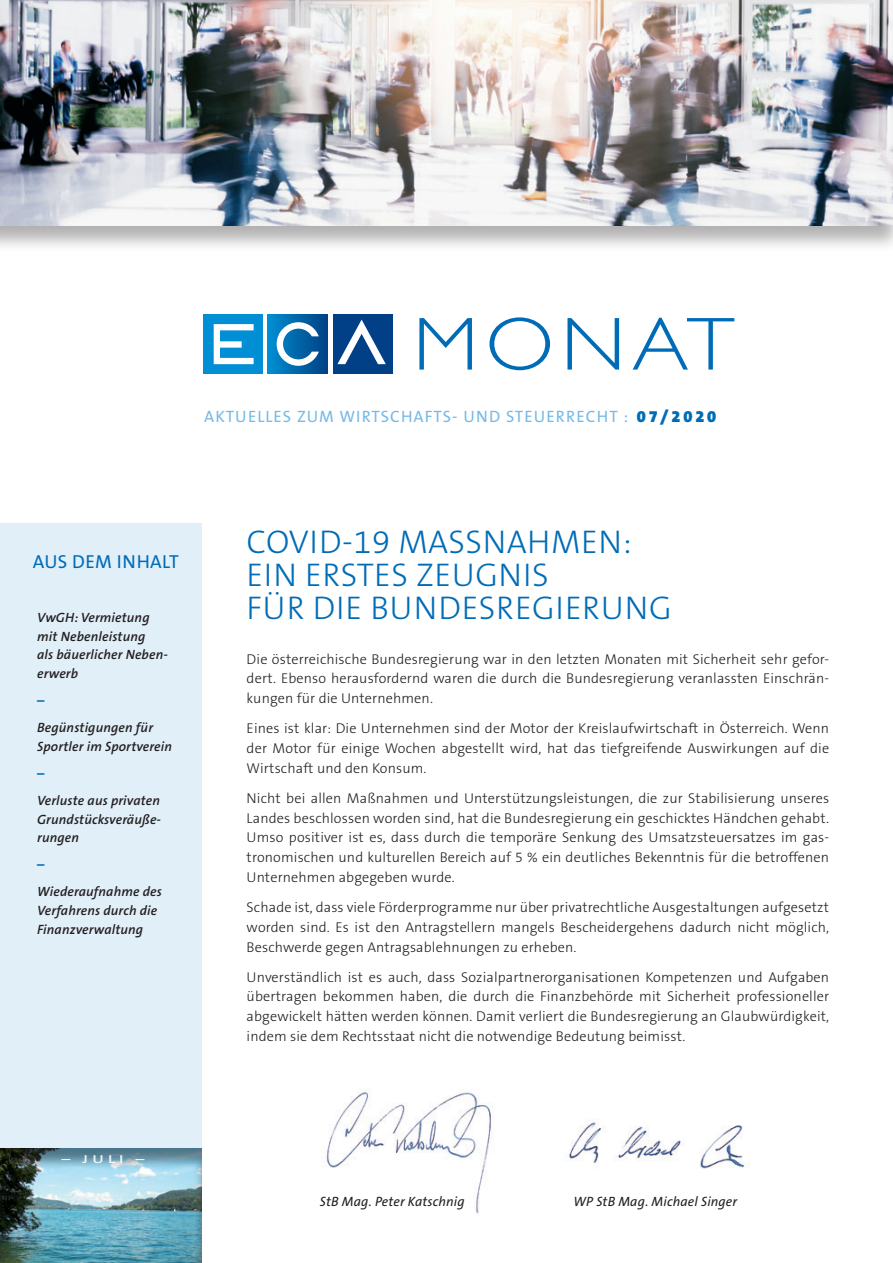
<style>
.page{position:relative;width:893px;height:1263px;background:#fff}
.page>*{position:absolute;margin:0;border:0;box-sizing:border-box;transform-origin:0 0}
.t1{font:300 75.45px "Gill Sans";letter-spacing:.08em;color:#006cb7;scale:1.11 1}
.t2{font:300 33px "The Sans B3";letter-spacing:.015em;color:#006cb7}
.t3{font:18.9px "The Sans B5 Plain";letter-spacing:.02em;color:#006cb7}
.t4{font:16.5px "The Sans B5 Plain";letter-spacing:.065em;color:#76bae7}
.t5{font:900 16.5px "The Sans B9";letter-spacing:.17em;color:#006cb7}
.t6{font:300 14.25px/19.8px "The Sans B3";letter-spacing:.01em;color:#231f20;text-align:justify}
.t7{font:italic 600 13.5px/18.8px "The Sans B6";letter-spacing:.01em;color:#231f20}
.t8{font:italic 13.5px "The Sans B5 Plain";letter-spacing:.01em;color:#231f20}
.t9{font:700 13.5px "The Sans B7";color:#006cb7}
.t10{font:600 11.55px "The Sans B6";color:#fff;scale:1.43 1}
</style>
<div class="page">
<div style="left:0;top:523px;width:202px;height:625px;background:#e1eff9"></div>
<div style="left:0;top:1145px;width:203px;height:118px;background:#231f20;opacity:.5"></div>
<div style="left:203px;top:314px;width:60px;height:59px;background:#008fd5"></div>
<svg style="left:214px;top:324px;width:40px;height:40px"></svg>
<div style="left:268px;top:314px;width:60px;height:59px;background:linear-gradient(to right,#018ed2,#004184)"></div>
<svg style="left:277px;top:322px;width:42px;height:44px"></svg>
<div style="left:333px;top:314px;width:59px;height:59px;background:#014086"></div>
<svg style="left:337px;top:320px;width:49px;height:44px"></svg>
<div style="left:0;top:0;width:893px;height:253px;background:#231f20;opacity:.35"></div>
<img style="left:0;top:0;width:893px;height:225px">
<img style="left:326px;top:1091px;width:165px;height:123px">
<img style="left:569px;top:1119px;width:176px;height:50px">
<p class="t1" style="left:413px;top:302px;width:291px">MONAT</p>
<p class="t4" style="left:204px;top:408px;width:426px">AKTUELLES ZUM WIRTSCHAFTS- UND STEUERRECHT :</p>
<p class="t5" style="left:637px;top:407px;width:81px">07/2020</p>
<p class="t3" style="left:33px;top:552px;width:147px">AUS DEM INHALT</p>
<p class="t7" style="left:37px;top:609px;width:114px">VwGH: Vermietung</p>
<p class="t7" style="left:37px;top:627px;width:110px">mit Nebenleistung</p>
<p class="t7" style="left:37px;top:646px;width:132px">als bäuerlicher Neben&shy;erwerb</p>
<p class="t9" style="left:37px;top:693px;width:9px">–</p>
<p class="t7" style="left:37px;top:719px;width:136px">Begünstigungen für<br>Sportler im Sportverein</p>
<p class="t9" style="left:37px;top:766px;width:9px">–</p>
<p class="t7" style="left:37px;top:792px;width:125px;text-align:justify">Verluste aus privaten Grundstücksveräuße&shy;rungen</p>
<p class="t9" style="left:37px;top:858px;width:9px">–</p>
<p class="t7" style="left:37px;top:883px;width:126px">Wiederaufnahme des<br>Verfahrens durch die<br>Finanzverwaltung</p>
<p class="t2" style="left:247px;top:524px;width:386px">COVID-19 MASSNAHMEN:</p>
<p class="t2" style="left:247px;top:557px;width:304px">EIN ERSTES ZEUGNIS</p>
<p class="t2" style="left:247px;top:590px;width:427px">FÜR DIE BUNDESREGIERUNG</p>
<p class="t6" style="left:247px;top:650px;width:584px">Die österreichische Bundesregierung war in den letzten Monaten mit Sicherheit sehr gefor&shy;dert. Ebenso herausfordernd waren die durch die Bundesregierung veranlassten Einschrän&shy;kungen für die Unternehmen.</p>
<p class="t6" style="left:247px;top:719px;width:584px">Eines ist klar: Die Unternehmen sind der Motor der Kreislaufwirtschaft in Österreich. Wenn der Motor für einige Wochen abgestellt wird, hat das tiefgreifende Auswirkungen auf die Wirtschaft und den Konsum.</p>
<p class="t6" style="left:247px;top:789px;width:584px">Nicht bei allen Maßnahmen und Unterstützungsleistungen, die zur Stabilisierung unseres Landes beschlossen worden sind, hat die Bundesregierung ein geschicktes Händchen gehabt.<br>Umso positiver ist es, dass durch die temporäre Senkung des Umsatzsteuersatzes im gas&shy;tronomischen und kulturellen Bereich auf 5 % ein deutliches Bekenntnis für die betroffenen Unternehmen abgegeben wurde.</p>
<p class="t6" style="left:247px;top:898px;width:584px">Schade ist, dass viele Förderprogramme nur über privatrechtliche Ausgestaltungen aufgesetzt worden sind. Es ist den Antragstellern mangels Bescheidergehens dadurch nicht möglich, Beschwerde gegen Antragsablehnungen zu erheben.</p>
<p class="t6" style="left:247px;top:968px;width:584px">Unverständlich ist es auch, dass Sozialpartnerorganisationen Kompetenzen und Aufgaben übertragen bekommen haben, die durch die Finanzbehörde mit Sicherheit professioneller abgewickelt hätten werden können. Damit verliert die Bundesregierung an Glaubwürdigkeit, indem sie dem Rechtsstaat nicht die notwendige Bedeutung beimisst.</p>
<p class="t10" style="left:62px;top:1153px;width:60px">– JULI –</p>
<p class="t8" style="left:320px;top:1194px;width:146px">StB Mag. Peter Katschnig</p>
<p class="t8" style="left:573px;top:1194px;width:165px">WP StB Mag. Michael Singer</p>
</div>
